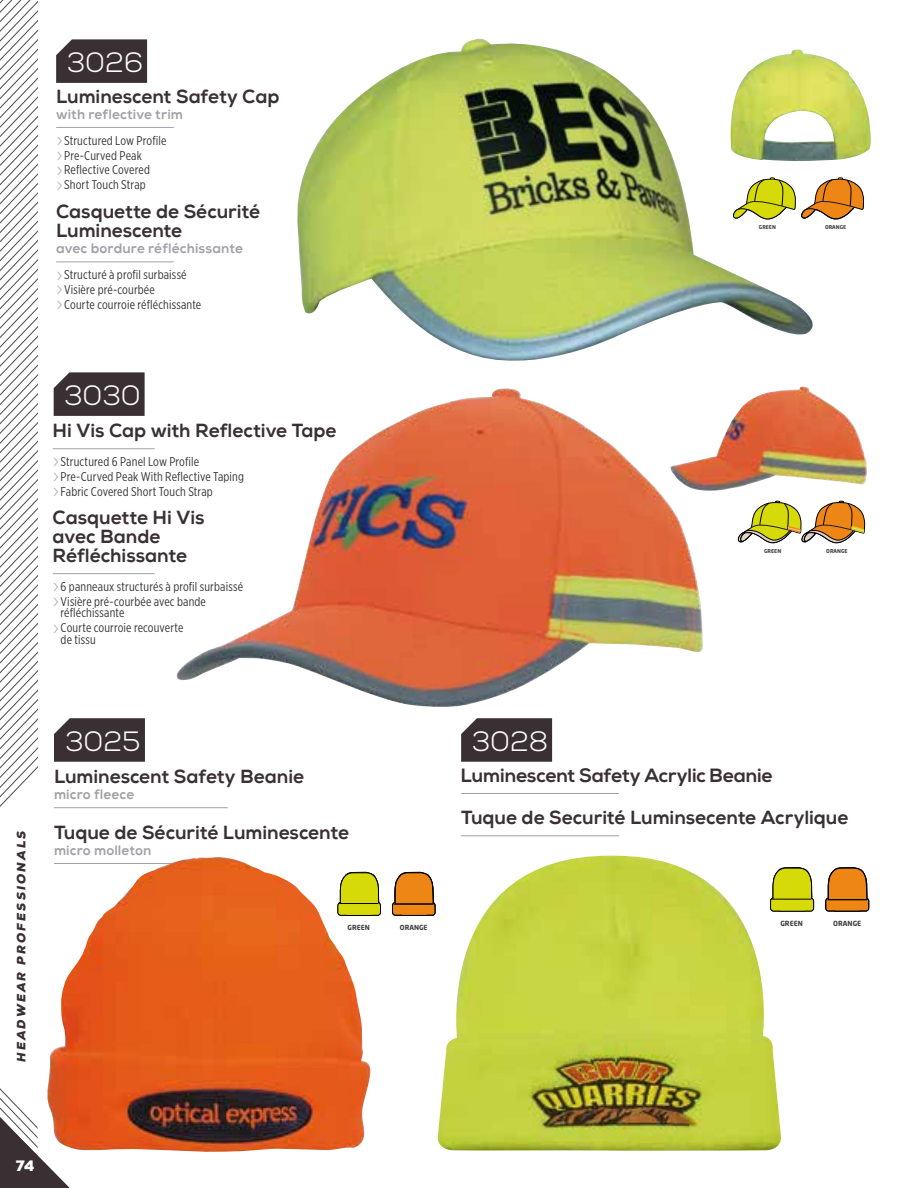
<style>
.page{position:relative;width:918px;height:1188px;background:#fff}
.page>*{position:absolute;margin:0;border:0;box-sizing:border-box;transform-origin:0 0}
.t1{font:300 27.9px "Nexa";color:#fff}
.t2{font:700 19.2px "Nexa";color:#3a3034}
.t3{font:800 18.9px/18.9px "Nexa W01";letter-spacing:-.005em;color:#3a3034}
.t4{font:900 15px "Nexa W01";color:#fff}
.t5{font:800 13.5px "Nexa W01";letter-spacing:.01em;color:#a3a1a7}
.t6{font:12.75px/15px "Gotham X Narrow";letter-spacing:.01em;color:#363636}
.t7{font:italic 900 12px "Nexa W01";letter-spacing:.17em;color:#3a3034}
.t8{font:700 7.05px "Neo Sans";color:#414141}
.t9{font:700 6.9px "Neo Sans";color:#414141}
.t10{font:700 5.4px "Neo Sans";color:#414141}
.t11{font:700 5.25px "Neo Sans";color:#414141}
.s1{font-family:"Gotham Rounded";font-weight:300;font-size:20.1px;color:#bab5b9}
</style>
<div class="page">
<svg style="left:0;top:0;width:38px;height:807px"></svg>
<svg style="left:0;top:1088px;width:70px;height:100px"></svg>
<hr style="left:56px;top:127px;width:118px;height:1px;background:#a3a1a7">
<hr style="left:56px;top:262px;width:118px;height:1px;background:#a3a1a7">
<svg style="left:56px;top:39px;width:91px;height:44px;background:#42393c"></svg>
<svg style="left:54px;top:372px;width:91px;height:44px;background:#42393d"></svg>
<hr style="left:53px;top:448px;width:102px;height:1px;background:#a3a1a7">
<hr style="left:53px;top:573px;width:102px;height:1px;background:#a3a1a7">
<img style="left:297px;top:38px;width:516px;height:323px">
<svg style="left:732px;top:177px;width:132px;height:45px"></svg>
<img style="left:727px;top:50px;width:144px;height:112px">
<img style="left:703px;top:387px;width:164px;height:104px">
<svg style="left:737px;top:500px;width:128px;height:44px"></svg>
<img style="left:176px;top:388px;width:527px;height:319px">
<hr style="left:54px;top:807px;width:174px;height:1px;background:#a3a1a7">
<svg style="left:54px;top:718px;width:91px;height:44px;background:#42383c"></svg>
<hr style="left:461px;top:793px;width:158px;height:1px;background:#a3a1a7">
<hr style="left:461px;top:835px;width:158px;height:1px;background:#a3a1a7">
<svg style="left:461px;top:718px;width:91px;height:44px;background:#42393c"></svg>
<svg style="left:786px;top:867px;width:28px;height:45px"></svg>
<hr style="left:772px;top:899px;width:39px;height:1px;background:#000">
<svg style="left:825px;top:867px;width:44px;height:45px;background:#d3842f"></svg>
<hr style="left:827px;top:899px;width:40px;height:1px;background:#000">
<img style="left:46px;top:857px;width:325px;height:295px">
<svg style="left:337px;top:872px;width:44px;height:44px;background:#c6c927"></svg>
<hr style="left:339px;top:903px;width:39px;height:1px;background:#000">
<svg style="left:392px;top:872px;width:43px;height:44px;background:#d1822b"></svg>
<hr style="left:394px;top:904px;width:39px;height:1px;background:#000">
<img style="left:435px;top:856px;width:351px;height:295px">
<h1 class="t1" style="left:67px;top:46px;width:78px">3026</h1>
<h3 class="t3" style="left:56px;top:87px;width:225px">Luminescent Safety Cap</h3>
<p class="t5" style="left:56px;top:107px;width:128px">with reflective trim</p>
<p class="t6" style="left:56px;top:132px;width:112px"><span class="s1">›</span>Structured Low Profile <span class="s1">›</span>Pre-Curved Peak <span class="s1">›</span>Reflective Covered <span class="s1">›</span>Short Touch Strap</p>
<h3 class="t3" style="left:56px;top:203px;width:205px">Casquette de Sécurité<br>Luminescente</h3>
<p class="t5" style="left:56px;top:241px;width:188px">avec bordure réfléchissante</p>
<p class="t6" style="left:56px;top:267px;width:147px"><span class="s1">›</span>Structuré à profil surbaissé <span class="s1">›</span>Visière pré-courbée<br><span class="s1">›</span>Courte courroie réfléchissante</p>
<h1 class="t1" style="left:64px;top:379px;width:78px">3030</h1>
<h3 class="t3" style="left:53px;top:422px;width:285px">Hi Vis Cap with Reflective Tape</h3>
<p class="t6" style="left:53px;top:454px;width:193px"><span class="s1">›</span>Structured 6 Panel Low Profile <span class="s1">›</span>Pre-Curved Peak With Reflective Taping <span class="s1">›</span>Fabric Covered Short Touch Strap</p>
<h3 class="t3" style="left:53px;top:509px;width:153px">Casquette Hi Vis avec Bande<br>Réfléchissante</h3>
<p class="t6" style="left:53px;top:579px;width:192px"><span class="s1">›</span>6 panneaux structurés à profil surbaissé <span class="s1">›</span>Visière pré-courbée avec bande</p>
<p class="t6" style="left:53px;top:605px;width:132px;text-indent:8px">réfléchissante<br><span class="s1">›</span>Courte courroie recouverte</p>
<p class="t6" style="left:61px;top:632px;width:37px">de tissu</p>
<p class="t11" style="left:759px;top:225px;width:18px">GREEN</p>
<p class="t11" style="left:825px;top:225px;width:23px">ORANGE</p>
<p class="t10" style="left:764px;top:549px;width:19px">GREEN</p>
<p class="t10" style="left:826px;top:549px;width:23px">ORANGE</p>
<p class="t7" style="left:14px;top:1062px;width:233px;rotate:-90deg">HEADWEAR PROFESSIONALS</p>
<h1 class="t1" style="left:65px;top:725px;width:77px">3025</h1>
<h3 class="t3" style="left:54px;top:767px;width:252px">Luminescent Safety Beanie</h3>
<p class="t5" style="left:54px;top:787px;width:82px">micro fleece</p>
<h3 class="t3" style="left:54px;top:823px;width:297px">Tuque de Sécurité Luminescente</h3>
<p class="t5" style="left:54px;top:843px;width:99px">micro molleton</p>
<p class="t9" style="left:348px;top:924px;width:24px">GREEN</p>
<p class="t9" style="left:400px;top:924px;width:29px">ORANGE</p>
<h1 class="t1" style="left:472px;top:725px;width:78px">3028</h1>
<h2 class="t2" style="left:461px;top:764px;width:313px">Luminescent Safety Acrylic Beanie</h2>
<h3 class="t3" style="left:461px;top:809px;width:389px">Tuque de Securité Luminsecente Acrylique</h3>
<p class="t8" style="left:780px;top:920px;width:24px">GREEN</p>
<p class="t8" style="left:833px;top:920px;width:30px">ORANGE</p>
<p class="t4" style="left:16px;top:1157px;width:20px">74</p>
</div>
